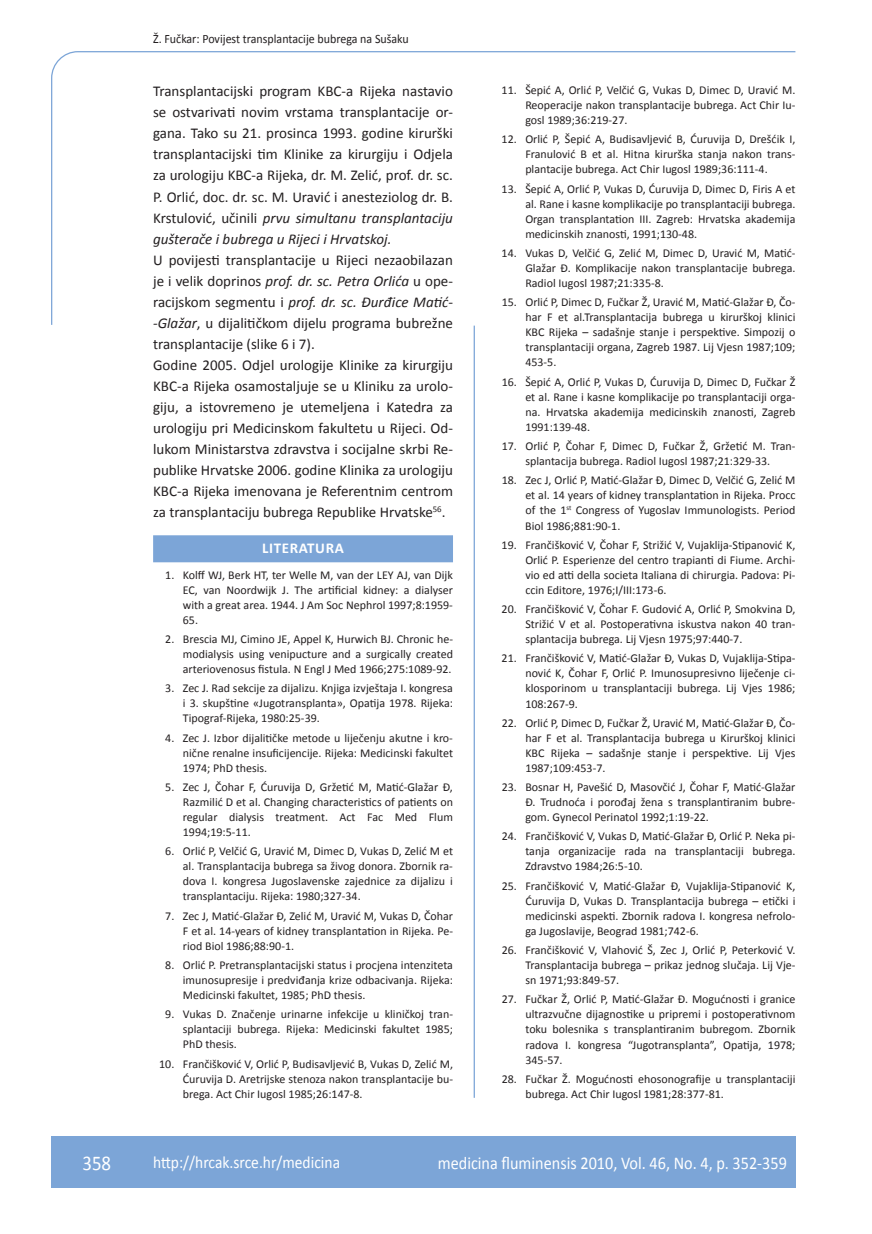
<style>
.page{position:relative;width:872px;height:1234px;background:#fff}
.page>*{position:absolute;margin:0;border:0;box-sizing:border-box;transform-origin:0 0}
.t1{font:21px "Calibri";color:#fff;scale:.9 1}
.t2{font:18px "Calibri";color:#fff;scale:.9 1}
.t3{font:17.25px "Calibri";color:#fff;scale:.9 1}
.t4{font:15px/21px "Calibri";color:#231f20;text-align:justify}
.t5{font:700 15px "Calibri";letter-spacing:.04em;color:#fff}
.t6{font:12.75px "Calibri";color:#231f20;scale:.94 1}
.t7{font:12px/15px "Calibri";color:#231f20;text-align:justify}
.s1{font-style:italic}
</style>
<div class="page">
<svg style="left:51px;top:51px;width:745px;height:274px"></svg>
<hr style="left:473px;top:325px;width:2px;height:772px;background:#7ca5d7">
<div style="left:51px;top:1135px;width:744px;height:51px;background:#7ca5d7"></div>
<div style="left:153px;top:535px;width:300px;height:27px;background:#7ca5d7"></div>
<p class="t6" style="left:153px;top:30px;width:273px">Ž. Fučkar: Povijest transplantacije bubrega na Sušaku</p>
<p class="t4" style="left:153px;top:80px;width:301px">Transplantacijski program KBC-a Rijeka nastavio se ostvarivati novim vrstama transplantacije or&shy;gana. Tako su 21. prosinca 1993. godine kirurški transplantacijski tim Klinike za kirurgiju i Odjela za urologiju KBC-a Rijeka, dr. M. Zelić, prof. dr. sc.<br>P. Orlić, doc. dr. sc. M. Uravić i anesteziolog dr. B.<br>Krstulović, učinili <span class="s1">prvu simultanu transplantaciju gušterače i bubrega u Rijeci i Hrvatskoj.</span></p>
<p class="t4" style="left:153px;top:248px;width:301px;text-align:left">U povijesti transplantacije u Rijeci nezaobilazan je i velik doprinos <span class="s1">prof. dr. sc. Petra Orlića</span> u ope&shy;racijskom segmentu i <span class="s1">prof. dr. sc. Đurđice Matić--Glažar</span>, u dijalitičkom dijelu programa bubrežne transplantacije (slike 6 i 7).<br>Godine 2005. Odjel urologije Klinike za kirurgiju KBC-a Rijeka osamostaljuje se u Kliniku za urolo&shy;giju, a istovremeno je utemeljena i Katedra za urologiju pri Medicinskom fakultetu u Rijeci. Od&shy;lukom Ministarstva zdravstva i socijalne skrbi Re&shy;publike Hrvatske 2006. godine Klinika za urologiju KBC-a Rijeka imenovana je Referentnim centrom za transplantaciju bubrega Republike Hrvatske<sup>56</sup>.</p>
<p class="t5" style="left:262px;top:538px;width:83px">LITERATURA</p>
<p class="t7" style="left:183px;top:566px;width:271px;text-indent:-18px">1. Kolff WJ, Berk HT, ter Welle M, van der LEY AJ, van Dijk EC, van Noordwijk J. The artificial kidney: a dialyser with a great area. 1944. J Am Soc Nephrol 1997;8:1959- 65.</p>
<p class="t7" style="left:183px;top:630px;width:271px;text-indent:-18px">2. Brescia MJ, Cimino JE, Appel K, Hurwich BJ. Chronic he&shy;modialysis using venipucture and a surgically created arteriovenosus fistula. N Engl J Med 1966;275:1089-92.</p>
<p class="t7" style="left:183px;top:680px;width:272px;text-indent:-18px">3. Zec J. Rad sekcije za dijalizu. Knjiga izvještaja I. kongresa i 3. skupštine «Jugotransplanta», Opatija 1978. Rijeka:<br>Tipograf-Rijeka, 1980:25-39.</p>
<p class="t7" style="left:183px;top:729px;width:272px;text-indent:-18px">4. Zec J. Izbor dijalitičke metode u liječenju akutne i kro&shy;nične renalne insuficijencije. Rijeka: Medicinski fakultet 1974; PhD thesis.</p>
<p class="t7" style="left:183px;top:778px;width:271px;text-indent:-18px">5. Zec J, Čohar F, Ćuruvija D, Gržetić M, Matić-Glažar Đ, Razmilić D et al. Changing characteristics of patients on regular dialysis treatment. Act Fac Med Flum 1994;19:5-11.</p>
<p class="t7" style="left:183px;top:843px;width:272px;text-indent:-18px">6. Orlić P, Velčić G, Uravić M, Dimec D, Vukas D, Zelić M et al. Transplantacija bubrega sa živog donora. Zbornik ra&shy;dova I. kongresa Jugoslavenske zajednice za dijalizu i transplantaciju. Rijeka: 1980;327-34.</p>
<p class="t7" style="left:183px;top:907px;width:272px;text-indent:-18px">7. Zec J, Matić-Glažar Đ, Zelić M, Uravić M, Vukas D, Čohar F et al. 14-years of kidney transplantation in Rijeka. Pe&shy;riod Biol 1986;88:90-1.</p>
<p class="t7" style="left:183px;top:956px;width:271px;text-indent:-18px">8. Orlić P. Pretransplantacijski status i procjena intenziteta imunosupresije i predviđanja krize odbacivanja. Rijeka:<br>Medicinski fakultet, 1985; PhD thesis.</p>
<p class="t7" style="left:183px;top:1006px;width:272px;text-indent:-18px">9. Vukas D. Značenje urinarne infekcije u kliničkoj tran&shy;splantaciji bubrega. Rijeka: Medicinski fakultet 1985; PhD thesis.</p>
<p class="t7" style="left:183px;top:1055px;width:271px;text-indent:-24px">10. Frančišković V, Orlić P, Budisavljević B, Vukas D, Zelić M, Ćuruvija D. Aretrijske stenoza nakon transplantacije bu&shy;brega. Act Chir Iugosl 1985;26:147-8.</p>
<p class="t7" style="left:525px;top:82px;width:271px;text-indent:-24px">11. Šepić A, Orlić P, Velčić G, Vukas D, Dimec D, Uravić M.<br>Reoperacije nakon transplantacije bubrega. Act Chir Iu&shy;gosl 1989;36:219-27.</p>
<p class="t7" style="left:525px;top:131px;width:272px;text-indent:-24px">12. Orlić P, Šepić A, Budisavljević B, Ćuruvija D, Drešćik I, Franulović B et al. Hitna kirurška stanja nakon trans&shy;plantacije bubrega. Act Chir Iugosl 1989;36:111-4.</p>
<p class="t7" style="left:525px;top:180px;width:272px;text-indent:-24px">13. Šepić A, Orlić P, Vukas D, Ćuruvija D, Dimec D, Firis A et al. Rane i kasne komplikacije po transplantaciji bubrega.<br>Organ transplantation III. Zagreb: Hrvatska akademija medicinskih znanosti, 1991;130-48.</p>
<p class="t7" style="left:525px;top:245px;width:271px;text-indent:-24px">14. Vukas D, Velčić G, Zelić M, Dimec D, Uravić M, Matić-Glažar Đ. Komplikacije nakon transplantacije bubrega.<br>Radiol Iugosl 1987;21:335-8.</p>
<p class="t7" style="left:525px;top:294px;width:271px;text-indent:-24px">15. Orlić P, Dimec D, Fučkar Ž, Uravić M, Matić-Glažar Đ, Čo&shy;har F et al.Transplantacija bubrega u kirurškoj klinici KBC Rijeka – sadašnje stanje i perspektive. Simpozij o transplantaciji organa, Zagreb 1987. Lij Vjesn 1987;109; 453-5.</p>
<p class="t7" style="left:525px;top:373px;width:271px;text-indent:-24px">16. Šepić A, Orlić P, Vukas D, Ćuruvija D, Dimec D, Fučkar Ž et al. Rane i kasne komplikacije po transplantaciji orga&shy;na. Hrvatska akademija medicinskih znanosti, Zagreb 1991:139-48.</p>
<p class="t7" style="left:502px;top:438px;width:295px;text-align:center">17. Orlić P, Čohar F, Dimec D, Fučkar Ž, Gržetić M. Tran&shy;splantacija bubrega. Radiol Iugosl 1987;21:329-33.</p>
<p class="t7" style="left:525px;top:472px;width:272px;text-indent:-24px">18. Zec J, Orlić P, Matić-Glažar Đ, Dimec D, Velčić G, Zelić M et al. 14 years of kidney transplantation in Rijeka. Procc of the 1<sup>st</sup> Congress of Yugoslav Immunologists. Period Biol 1986;881:90-1.</p>
<p class="t7" style="left:525px;top:536px;width:272px;text-indent:-24px">19. Frančišković V, Čohar F, Strižić V, Vujaklija-Stipanović K, Orlić P. Esperienze del centro trapianti di Fiume. Archi&shy;vio ed atti della societa Italiana di chirurgia. Padova: Pi&shy;ccin Editore, 1976;I/III:173-6.</p>
<p class="t7" style="left:525px;top:601px;width:271px;text-indent:-24px">20. Frančišković V, Čohar F. Gudović A, Orlić P, Smokvina D, Strižić V et al. Postoperativna iskustva nakon 40 tran&shy;splantacija bubrega. Lij Vjesn 1975;97:440-7.</p>
<p class="t7" style="left:525px;top:650px;width:272px;text-indent:-24px">21. Frančišković V, Matić-Glažar Đ, Vukas D, Vujaklija-Stipa&shy;nović K, Čohar F, Orlić P. Imunosupresivno liječenje ci&shy;klosporinom u transplantaciji bubrega. Lij Vjes 1986; 108:267-9.</p>
<p class="t7" style="left:525px;top:714px;width:271px;text-indent:-24px">22. Orlić P, Dimec D, Fučkar Ž, Uravić M, Matić-Glažar Đ, Čo&shy;har F et al. Transplantacija bubrega u Kirurškoj klinici KBC Rijeka – sadašnje stanje i perspektive. Lij Vjes 1987;109:453-7.</p>
<p class="t7" style="left:525px;top:778px;width:272px;text-indent:-24px">23. Bosnar H, Pavešić D, Masovčić J, Čohar F, Matić-Glažar Đ. Trudnoća i porođaj žena s transplantiranim bubre&shy;gom. Gynecol Perinatol 1992;1:19-22.</p>
<p class="t7" style="left:525px;top:828px;width:271px;text-indent:-24px">24. Frančišković V, Vukas D, Matić-Glažar Đ, Orlić P. Neka pi&shy;tanja organizacije rada na transplantaciji bubrega.<br>Zdravstvo 1984;26:5-10.</p>
<p class="t7" style="left:525px;top:877px;width:272px;text-indent:-24px">25. Frančišković V, Matić-Glažar Đ, Vujaklija-Stipanović K, Ćuruvija D, Vukas D. Transplantacija bubrega – etički i medicinski aspekti. Zbornik radova I. kongresa nefrolo&shy;ga Jugoslavije, Beograd 1981;742-6.</p>
<p class="t7" style="left:525px;top:941px;width:271px;text-indent:-24px">26. Frančišković V, Vlahović Š, Zec J, Orlić P, Peterković V.<br>Transplantacija bubrega – prikaz jednog slučaja. Lij Vje&shy;sn 1971;93:849-57.</p>
<p class="t7" style="left:525px;top:991px;width:271px;text-indent:-24px">27. Fučkar Ž, Orlić P, Matić-Glažar Đ. Mogućnosti i granice ultrazvučne dijagnostike u pripremi i postoperativnom toku bolesnika s transplantiranim bubregom. Zbornik radova I. kongresa “Jugotransplanta”, Opatija, 1978; 345-57.</p>
<p class="t7" style="left:525px;top:1070px;width:271px;text-indent:-24px">28. Fučkar Ž. Mogućnosti ehosonografije u transplantaciji bubrega. Act Chir Iugosl 1981;28:377-81.</p>
<h1 class="t1" style="left:82px;top:1149px;width:33px">358</h1>
<h3 class="t3" style="left:153px;top:1150px;width:209px">http://hrcak.srce.hr/medicina</h3>
<h2 class="t2" style="left:438px;top:1151px;width:389px">medicina fluminensis 2010, Vol. 46, No. 4, p. 352-359</h2>
</div>
